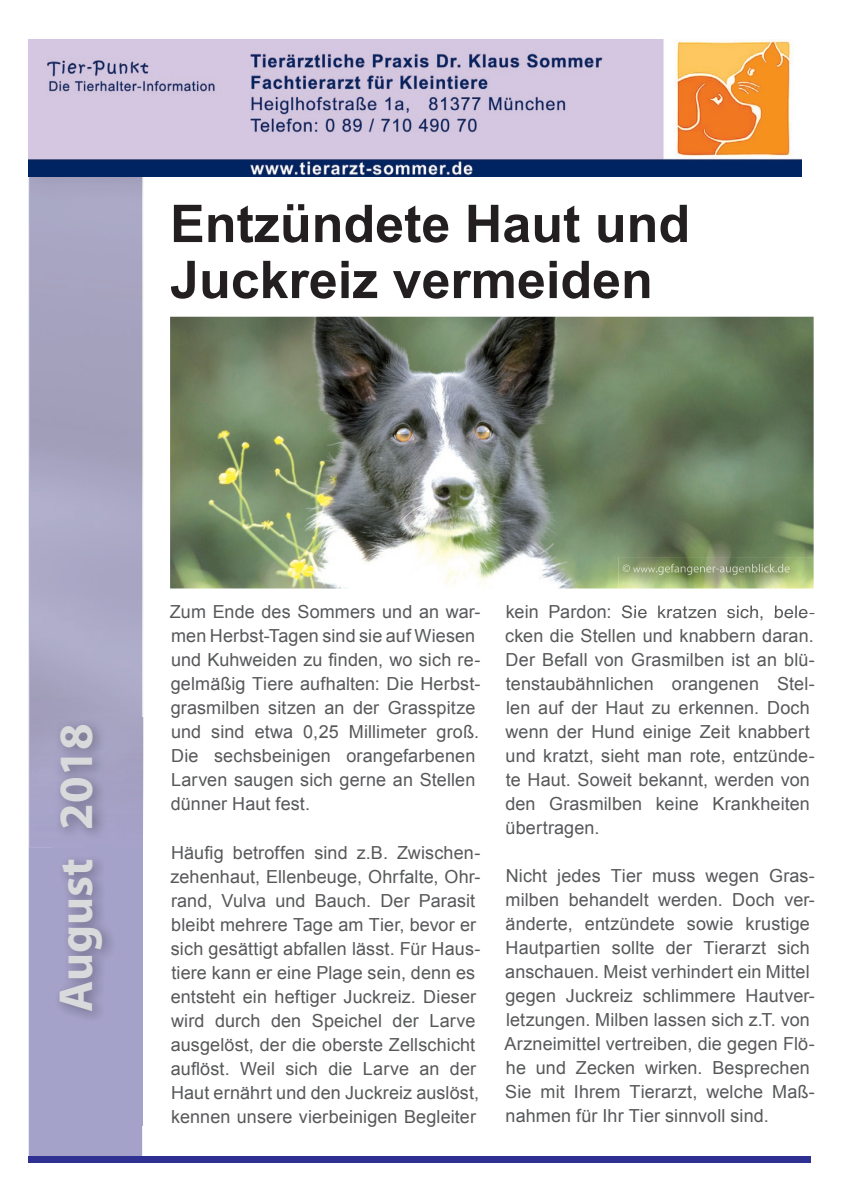
<style>
.page{position:relative;width:842px;height:1191px;background:#fff}
.page>*{position:absolute;margin:0;border:0;box-sizing:border-box;transform-origin:0 0}
.t1{font:700 52px/56px "Arial";color:#231f20}
.t2{font:700 48px "Myriad Pro";color:#d9dadc}
.t3{font:18px/24px "Arial";letter-spacing:.005em;color:#57585a}
</style>
<div class="page">
<svg style="left:29px;top:176px;width:113px;height:981px;background:#a4a1c9"></svg>
<div style="left:28px;top:1157px;width:783px;height:6px;background:#2e3092"></div>
<img style="left:30px;top:176px;width:112px;height:672px">
<img style="left:28px;top:40px;width:773px;height:136px">
<img style="left:53px;top:717px;width:91px;height:408px">
<img style="left:170px;top:317px;width:644px;height:271px">
<img style="left:622px;top:605px;width:186px;height:8px">
<img style="left:619px;top:557px;width:195px;height:31px">
<svg style="left:623px;top:564px;width:7px;height:8px"></svg>
<img style="left:633px;top:567px;width:22px;height:5px">
<img style="left:656px;top:563px;width:134px;height:12px">
<h1 class="t1" style="left:170px;top:197px;width:521px">Entzündete Haut und<br>Juckreiz vermeiden</h1>
<h2 class="t2" style="left:45px;top:1012px;width:290px;rotate:-90deg">August 2018</h2>
<p class="t3" style="left:170px;top:600px;width:312px">Zum Ende des Sommers und an war&shy;men Herbst-Tagen sind sie auf Wiesen und Kuhweiden zu finden, wo sich re&shy;gelmäßig Tiere aufhalten: Die Herbst&shy;grasmilben sitzen an der Grasspitze und sind etwa 0,25 Millimeter groß.<br>Die sechsbeinigen orangefarbenen Larven saugen sich gerne an Stellen dünner Haut fest.</p>
<p class="t3" style="left:170px;top:840px;width:311px">Häufig betroffen sind z.B. Zwischen&shy;zehenhaut, Ellenbeuge, Ohrfalte, Ohr&shy;rand, Vulva und Bauch. Der Parasit bleibt mehrere Tage am Tier, bevor er sich gesättigt abfallen lässt. Für Haus&shy;tiere kann er eine Plage sein, denn es entsteht ein heftiger Juckreiz. Dieser wird durch den Speichel der Larve ausgelöst, der die oberste Zellschicht auflöst. Weil sich die Larve an der Haut ernährt und den Juckreiz auslöst, kennen unsere vierbeinigen Begleiter</p>
<p class="t3" style="left:505px;top:600px;width:311px">kein Pardon: Sie kratzen sich, bele&shy;cken die Stellen und knabbern daran.<br>Der Befall von Grasmilben ist an blü&shy;tenstaubähnlichen orangenen Stel&shy;len auf der Haut zu erkennen. Doch wenn der Hund einige Zeit knabbert und kratzt, sieht man rote, entzünde&shy;te Haut. Soweit bekannt, werden von den Grasmilben keine Krankheiten übertragen.</p>
<p class="t3" style="left:504px;top:864px;width:312px">Nicht jedes Tier muss wegen Gras&shy;milben behandelt werden. Doch ver&shy;änderte, entzündete sowie krustige Hautpartien sollte der Tierarzt sich anschauen. Meist verhindert ein Mittel gegen Juckreiz schlimmere Hautver&shy;letzungen. Milben lassen sich z.T. von Arzneimittel vertreiben, die gegen Flö&shy;he und Zecken wirken. Besprechen Sie mit Ihrem Tierarzt, welche Maß&shy;nahmen für Ihr Tier sinnvoll sind.</p>
</div>
